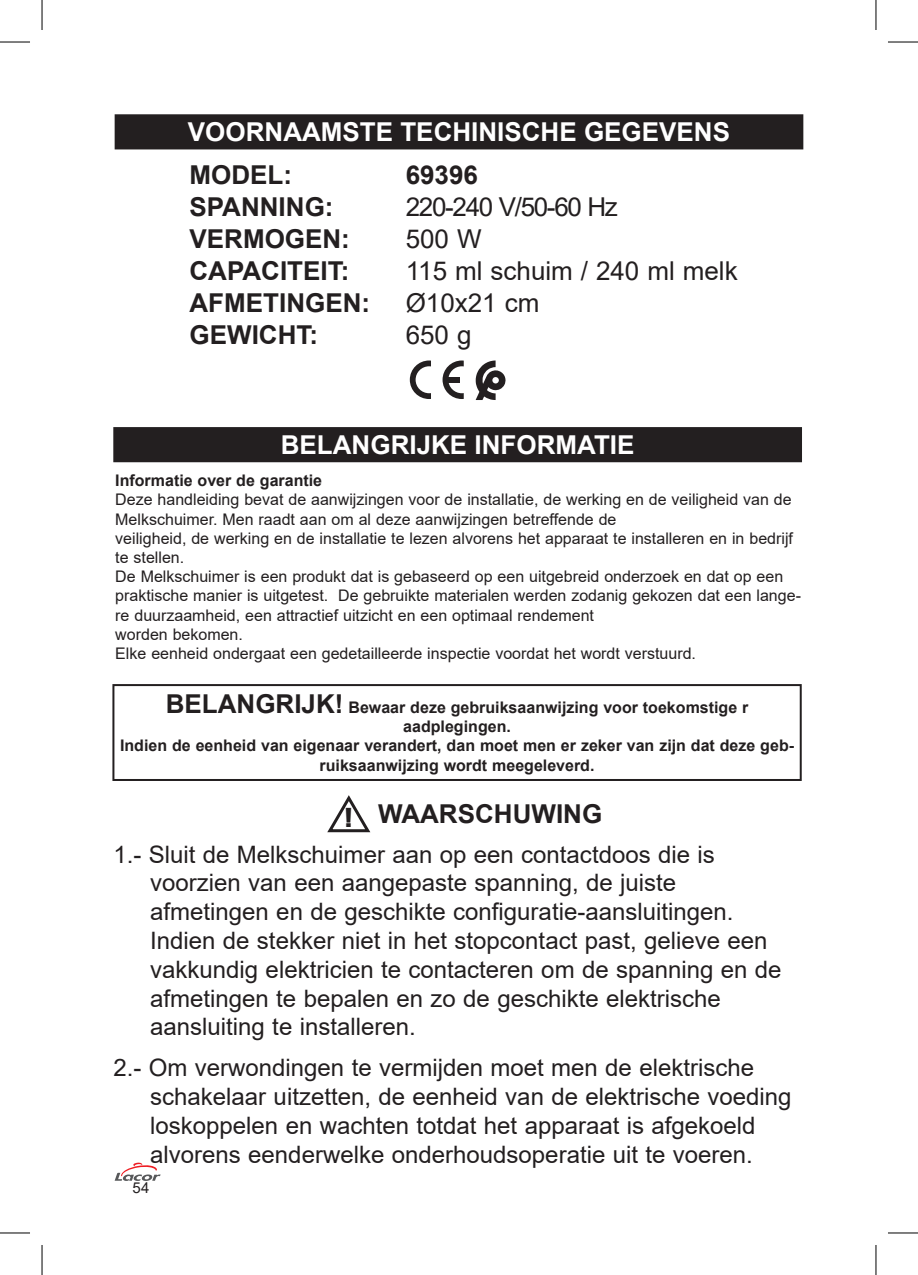
<style>
.page{position:relative;width:918px;height:1275px;background:#fff}
.page>*{position:absolute;margin:0;border:0;box-sizing:border-box;transform-origin:0 0}
.t1{font:700 26px "Arial";color:#231f20}
.t2{font:700 26px "Arial";color:#fff}
.t3{font:26px "Arial";color:#231f20}
.t4{font:26px "Arial";letter-spacing:-.05em;color:#231f20}
.t5{font:24px "Arial";color:#231f20}
.t6{font:24px "Impact";color:#231f20}
.t7{font:16px/19.2px "Arial";color:#231f20}
.t8{font:700 16px/19.2px "Arial";color:#231f20;text-align:center}
.t9{font:15px "Arial";color:#231f20}
.s1{font-size:26px}
</style>
<div class="page">
<svg style="left:115px;top:1162px;width:46px;height:19px"></svg>
<div style="left:116px;top:115px;width:686px;height:33px;background:#231f20"></div>
<div style="left:115px;top:114px;width:688px;height:35px;border:2px solid #231f20"></div>
<div style="left:112px;top:684px;width:689px;height:97px;border:2px solid #231f20"></div>
<div style="left:114px;top:428px;width:686px;height:33px;background:#231f20"></div>
<div style="left:113px;top:427px;width:688px;height:35px;border:2px solid #231f20"></div>
<svg style="left:327px;top:795px;width:44px;height:38px"></svg>
<svg style="left:410px;top:360px;width:21px;height:39px"></svg>
<svg style="left:442px;top:360px;width:21px;height:39px"></svg>
<div style="left:446px;top:377px;width:14px;height:6px;background:#231f20"></div>
<svg style="left:475px;top:360px;width:30px;height:40px"></svg>
<hr style="left:0;top:42px;width:30px;height:1px;background:#000">
<hr style="left:887px;top:42px;width:30px;height:1px;background:#000">
<hr style="left:0;top:1232px;width:30px;height:1px;background:#000">
<hr style="left:887px;top:1232px;width:30px;height:1px;background:#000">
<hr style="left:42px;top:0;width:1px;height:30px;background:#000">
<hr style="left:42px;top:1245px;width:1px;height:30px;background:#000">
<hr style="left:875px;top:0;width:1px;height:30px;background:#000">
<hr style="left:875px;top:1245px;width:1px;height:30px;background:#000">
<p class="t2" style="left:188px;top:114px;width:543px">VOORNAAMSTE TECHINISCHE GEGEVENS</p>
<p class="t1" style="left:189px;top:157px;width:104px">MODEL:</p>
<p class="t1" style="left:405px;top:157px;width:74px">69396</p>
<p class="t1" style="left:189px;top:189px;width:145px">SPANNING:</p>
<p class="t4" style="left:405px;top:189px;width:214px">220-240 V/50-60 Hz</p>
<p class="t1" style="left:189px;top:221px;width:162px">VERMOGEN:</p>
<p class="t3" style="left:405px;top:221px;width:77px">500 W</p>
<p class="t1" style="left:189px;top:253px;width:161px">CAPACITEIT:</p>
<p class="t3" style="left:405px;top:253px;width:333px">115 ml schuim / 240 ml melk</p>
<p class="t1" style="left:189px;top:285px;width:182px">AFMETINGEN:</p>
<p class="t3" style="left:405px;top:285px;width:135px">Ø10x21 cm</p>
<p class="t1" style="left:189px;top:317px;width:130px">GEWICHT:</p>
<p class="t3" style="left:405px;top:317px;width:67px">650 g</p>
<p class="t2" style="left:281px;top:426px;width:355px">BELANGRIJKE INFORMATIE</p>
<p class="t8" style="left:115px;top:471px;width:208px">Informatie over de garantie</p>
<p class="t7" style="left:115px;top:490px;width:677px">Deze handleiding bevat de aanwijzingen voor de installatie, de werking en de veiligheid van de<br>Melkschuimer. Men raadt aan om al deze aanwijzingen betreffende de</p>
<p class="t7" style="left:115px;top:528px;width:679px">veiligheid, de werking en de installatie te lezen alvorens het apparaat te installeren en in bedrijf te stellen.</p>
<p class="t7" style="left:115px;top:567px;width:687px">De Melkschuimer is een produkt dat is gebaseerd op een uitgebreid onderzoek en dat op een praktische manier is uitgetest. De gebruikte materialen werden zodanig gekozen dat een lange&shy;re duurzaamheid, een attractief uitzicht en een optimaal rendement</p>
<p class="t7" style="left:115px;top:624px;width:129px">worden bekomen.</p>
<p class="t7" style="left:115px;top:643px;width:582px">Elke eenheid ondergaat een gedetailleerde inspectie voordat het wordt verstuurd.</p>
<p class="t8" style="left:166px;top:698px;width:584px"><span class="s1">BELANGRIJK!</span> Bewaar deze gebruiksaanwijzing voor toekomstige r</p>
<p class="t8" style="left:403px;top:717px;width:109px">aadplegingen.</p>
<p class="t8" style="left:120px;top:736px;width:675px">Indien de eenheid van eigenaar verandert, dan moet men er zeker van zijn dat deze geb&shy;ruiksaanwijzing wordt meegeleverd.</p>
<p class="t6" style="left:345px;top:799px;width:8px">!</p>
<p class="t1" style="left:378px;top:795px;width:225px">WAARSCHUWING</p>
<p class="t5" style="left:113px;top:837px;width:603px">1.- Sluit de Melkschuimer aan op een contactdoos die is</p>
<p class="t5" style="left:150px;top:866px;width:527px">voorzien van een aangepaste spanning, de juiste</p>
<p class="t5" style="left:150px;top:895px;width:584px">afmetingen en de geschikte configuratie-aansluitingen.</p>
<p class="t5" style="left:150px;top:924px;width:619px">Indien de stekker niet in het stopcontact past, gelieve een</p>
<p class="t5" style="left:150px;top:953px;width:633px">vakkundig elektricien te contacteren om de spanning en de</p>
<p class="t5" style="left:150px;top:981px;width:572px">afmetingen te bepalen en zo de geschikte elektrische</p>
<p class="t5" style="left:150px;top:1010px;width:267px">aansluiting te installeren.</p>
<p class="t5" style="left:113px;top:1051px;width:642px">2.- Om verwondingen te vermijden moet men de elektrische</p>
<p class="t5" style="left:150px;top:1080px;width:643px">schakelaar uitzetten, de eenheid van de elektrische voeding</p>
<p class="t5" style="left:150px;top:1109px;width:607px">loskoppelen en wachten totdat het apparaat is afgekoeld</p>
<p class="t5" style="left:150px;top:1137px;width:604px">alvorens eenderwelke onderhoudsoperatie uit te voeren.</p>
<p class="t9" style="left:132px;top:1177px;width:18px">54</p>
</div>
